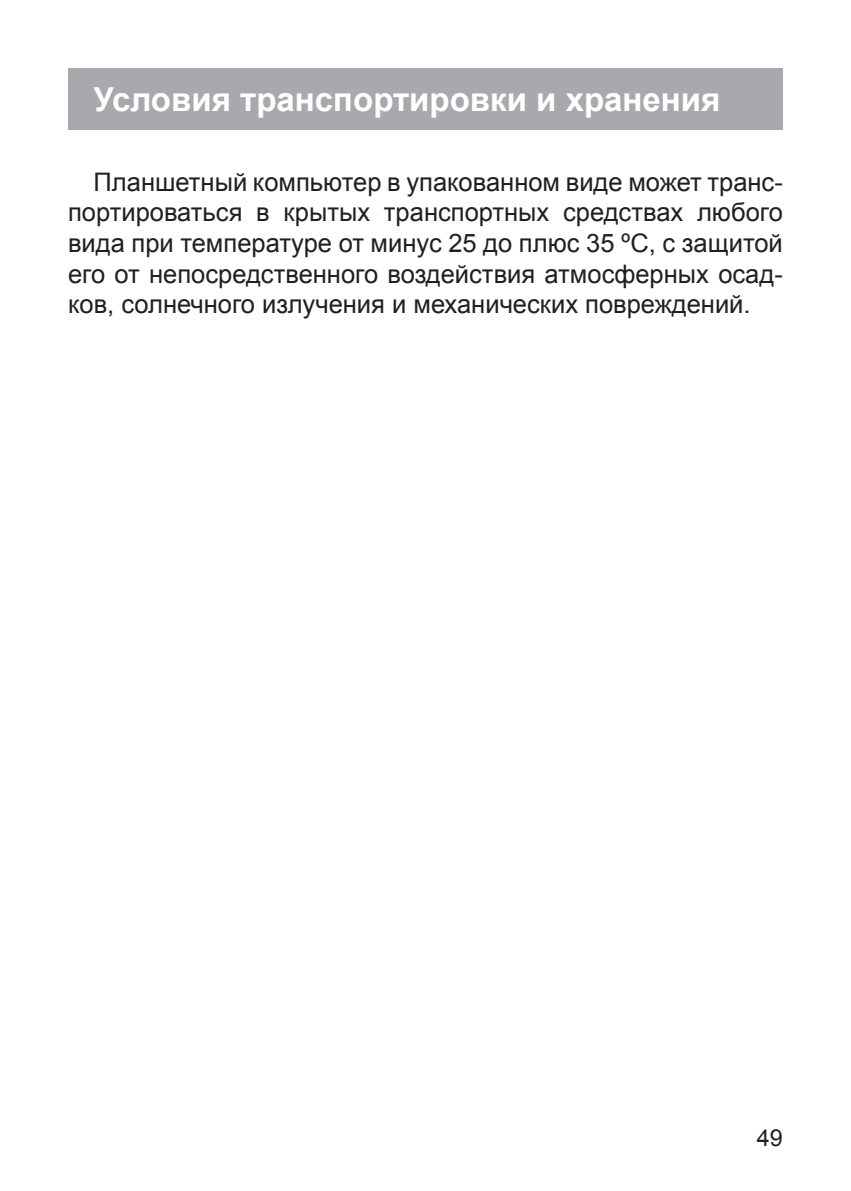
<style>
.page{position:relative;width:851px;height:1191px;background:#fff}
.page>*{position:absolute;margin:0;border:0;box-sizing:border-box;transform-origin:0 0}
.t1{font:700 33px "Arial";color:#fff}
.t2{font:25.5px/30.6px "Arial";color:#231f20;text-align:justify}
.t3{font:23.4px "Arial";color:#231f20}
</style>
<div class="page">
<div style="left:68px;top:68px;width:714px;height:61px;background:#a8a9ad"></div>
<p class="t1" style="left:94px;top:77px;width:628px">Условия транспортировки и хранения</p>
<p class="t2" style="left:68px;top:167px;width:716px;text-indent:26px">Планшетный компьютер в упакованном виде может транс&shy;портироваться в крытых транспортных средствах любого вида при температуре от минус 25 до плюс 35 ºС, с защитой его от непосредственного воздействия атмосферных осад&shy;ков, солнечного излучения и механических повреждений.</p>
<p class="t3" style="left:756px;top:1122px;width:28px">49</p>
</div>
